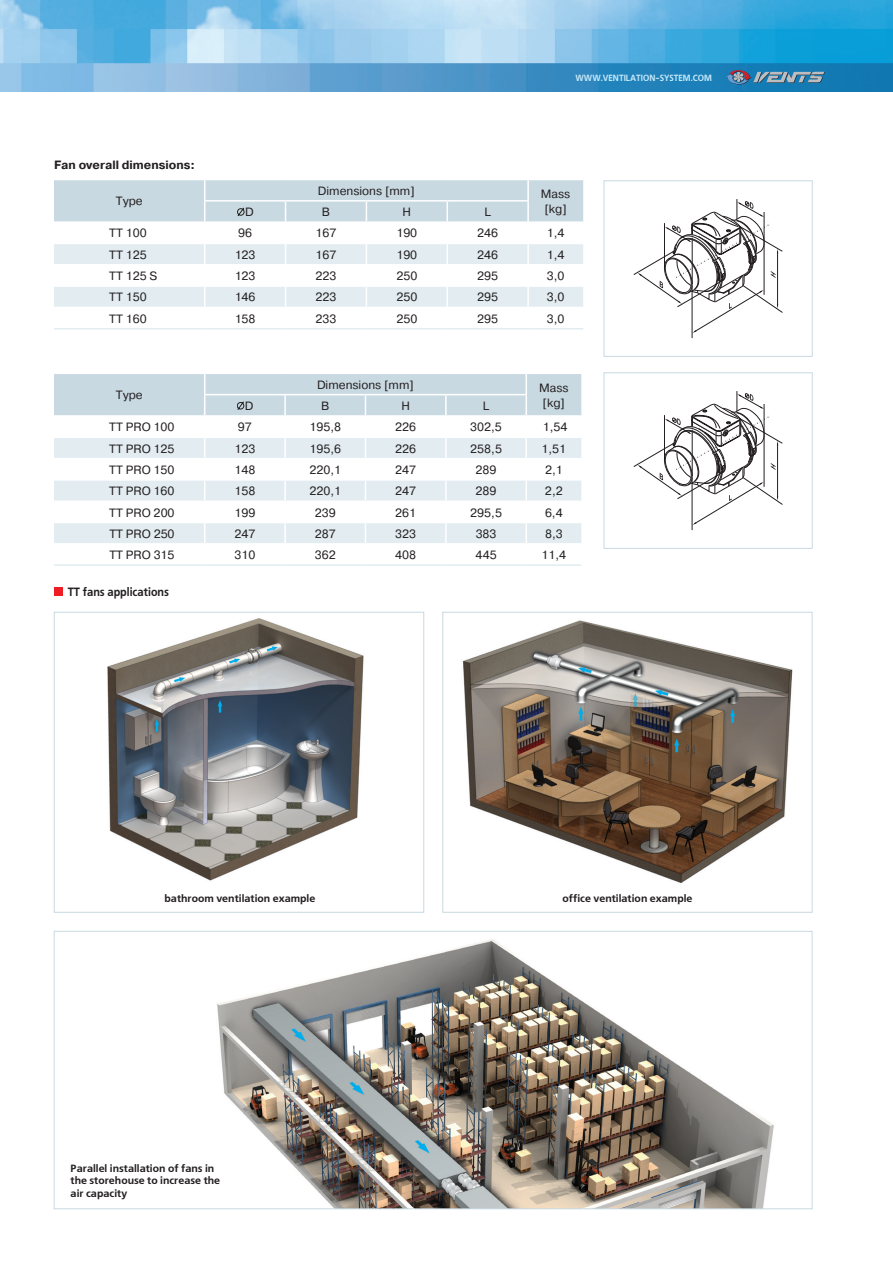
<style>
.page{position:relative;width:893px;height:1263px;background:#fff}
.page>*{position:absolute;margin:0;border:0;box-sizing:border-box;transform-origin:0 0}
.t1{font:12px "Pragmatica C";color:#231f20}
.t2{font:700 12px "Pragmatica C";color:#231f20}
.t3{font:700 12px "Free Set C";color:#231f20;scale:.9 1}
.t4{font:700 10.5px/12.6px "Free Set C";color:#231f20}
.t5{font:700 9px "Free Set C";color:#c6eafa;scale:.9 1}
</style>
<div class="page">
<img style="left:0;top:0;width:893px;height:91px">
<svg style="left:726px;top:70px;width:99px;height:14px"></svg>
<svg style="left:634px;top:199px;width:148px;height:139px"></svg>
<div style="left:604px;top:181px;width:208px;height:176px;border:1px solid #c9d9e2"></div>
<svg style="left:634px;top:391px;width:148px;height:139px"></svg>
<div style="left:604px;top:373px;width:208px;height:176px;border:1px solid #c9d9e2"></div>
<svg style="left:54px;top:180px;width:529px;height:149px"></svg>
<hr style="left:54px;top:564px;width:151px;height:2px;background:#e2ecf1">
<hr style="left:205px;top:564px;width:80px;height:2px;background:#e2ecf1">
<hr style="left:285px;top:564px;width:80px;height:2px;background:#e2ecf1">
<hr style="left:365px;top:564px;width:81px;height:2px;background:#e2ecf1">
<hr style="left:446px;top:564px;width:80px;height:2px;background:#e2ecf1">
<hr style="left:526px;top:564px;width:55px;height:2px;background:#e2ecf1">
<svg style="left:54px;top:374px;width:527px;height:169px"></svg>
<div style="left:54px;top:587px;width:9px;height:9px;background:#ee1d23"></div>
<img style="left:107px;top:618px;width:257px;height:263px">
<div style="left:54px;top:612px;width:370px;height:300px;border:1px solid #c9d9e2"></div>
<img style="left:462px;top:620px;width:331px;height:263px">
<div style="left:443px;top:612px;width:369px;height:300px;border:1px solid #c9d9e2"></div>
<img style="left:217px;top:939px;width:557px;height:268px">
<p class="t2" style="left:54px;top:159px;width:142px">Fan overall dimensions:</p>
<p class="t1" style="left:116px;top:195px;width:28px">Type</p>
<p class="t5" style="left:575px;top:73px;width:153px">WWW.VENTILATION-SYSTEM.COM</p>
<p class="t1" style="left:318px;top:184px;width:98px">Dimensions [mm]</p>
<p class="t1" style="left:541px;top:188px;width:31px">Mass</p>
<p class="t1" style="left:245px;top:206px;width:10px">D</p>
<p class="t1" style="left:322px;top:206px;width:10px">B</p>
<p class="t1" style="left:403px;top:206px;width:10px">H</p>
<p class="t1" style="left:544px;top:202px;width:24px">[kg]</p>
<p class="t1" style="left:484px;top:206px;width:8px">L</p>
<p class="t1" style="left:109px;top:227px;width:39px">ТТ 100</p>
<p class="t1" style="left:238px;top:227px;width:15px">96</p>
<p class="t1" style="left:316px;top:227px;width:22px">167</p>
<p class="t1" style="left:396px;top:227px;width:22px">190</p>
<p class="t1" style="left:477px;top:227px;width:23px">246</p>
<p class="t1" style="left:547px;top:227px;width:19px">1,4</p>
<p class="t1" style="left:109px;top:248px;width:39px">ТТ 125</p>
<p class="t1" style="left:235px;top:248px;width:22px">123</p>
<p class="t1" style="left:316px;top:248px;width:22px">167</p>
<p class="t1" style="left:396px;top:248px;width:22px">190</p>
<p class="t1" style="left:477px;top:248px;width:23px">246</p>
<p class="t1" style="left:547px;top:248px;width:19px">1,4</p>
<p class="t1" style="left:109px;top:270px;width:50px">ТТ 125 S</p>
<p class="t1" style="left:235px;top:270px;width:22px">123</p>
<p class="t1" style="left:315px;top:270px;width:22px">223</p>
<p class="t1" style="left:396px;top:270px;width:22px">250</p>
<p class="t1" style="left:477px;top:270px;width:22px">295</p>
<p class="t1" style="left:547px;top:270px;width:19px">3,0</p>
<p class="t1" style="left:109px;top:291px;width:39px">ТТ 150</p>
<p class="t1" style="left:235px;top:291px;width:22px">146</p>
<p class="t1" style="left:315px;top:291px;width:22px">223</p>
<p class="t1" style="left:396px;top:291px;width:22px">250</p>
<p class="t1" style="left:477px;top:291px;width:22px">295</p>
<p class="t1" style="left:547px;top:291px;width:19px">3,0</p>
<p class="t1" style="left:109px;top:312px;width:39px">ТТ 160</p>
<p class="t1" style="left:235px;top:312px;width:22px">158</p>
<p class="t1" style="left:315px;top:312px;width:22px">233</p>
<p class="t1" style="left:396px;top:312px;width:22px">250</p>
<p class="t1" style="left:477px;top:312px;width:22px">295</p>
<p class="t1" style="left:547px;top:312px;width:19px">3,0</p>
<p class="t1" style="left:116px;top:389px;width:28px">Type</p>
<p class="t1" style="left:317px;top:378px;width:98px">Dimensions [mm]</p>
<p class="t1" style="left:539px;top:382px;width:31px">Mass</p>
<p class="t1" style="left:245px;top:399px;width:10px">D</p>
<p class="t1" style="left:321px;top:399px;width:10px">B</p>
<p class="t1" style="left:401px;top:399px;width:10px">H</p>
<p class="t1" style="left:543px;top:396px;width:24px">[kg]</p>
<p class="t1" style="left:483px;top:399px;width:8px">L</p>
<p class="t1" style="left:109px;top:421px;width:67px">ТТ PRO 100</p>
<p class="t1" style="left:238px;top:421px;width:15px">97</p>
<p class="t1" style="left:309px;top:421px;width:33px">195,8</p>
<p class="t1" style="left:395px;top:421px;width:22px">226</p>
<p class="t1" style="left:470px;top:421px;width:33px">302,5</p>
<p class="t1" style="left:543px;top:421px;width:26px">1,54</p>
<p class="t1" style="left:109px;top:442px;width:67px">ТТ PRO 125</p>
<p class="t1" style="left:234px;top:442px;width:22px">123</p>
<p class="t1" style="left:310px;top:442px;width:33px">195,6</p>
<p class="t1" style="left:395px;top:442px;width:22px">226</p>
<p class="t1" style="left:470px;top:442px;width:33px">258,5</p>
<p class="t1" style="left:542px;top:442px;width:26px">1,51</p>
<p class="t1" style="left:109px;top:463px;width:67px">ТТ PRO 150</p>
<p class="t1" style="left:234px;top:463px;width:22px">148</p>
<p class="t1" style="left:309px;top:463px;width:33px">220,1</p>
<p class="t1" style="left:395px;top:463px;width:23px">247</p>
<p class="t1" style="left:476px;top:463px;width:22px">289</p>
<p class="t1" style="left:545px;top:463px;width:19px">2,1</p>
<p class="t1" style="left:109px;top:485px;width:67px">ТТ PRO 160</p>
<p class="t1" style="left:234px;top:485px;width:22px">158</p>
<p class="t1" style="left:309px;top:485px;width:33px">220,1</p>
<p class="t1" style="left:395px;top:485px;width:23px">247</p>
<p class="t1" style="left:476px;top:485px;width:22px">289</p>
<p class="t1" style="left:545px;top:485px;width:19px">2,2</p>
<p class="t1" style="left:109px;top:506px;width:67px">ТТ PRO 200</p>
<p class="t1" style="left:234px;top:506px;width:22px">199</p>
<p class="t1" style="left:315px;top:506px;width:22px">239</p>
<p class="t1" style="left:395px;top:506px;width:22px">261</p>
<p class="t1" style="left:470px;top:506px;width:33px">295,5</p>
<p class="t1" style="left:545px;top:506px;width:19px">6,4</p>
<p class="t1" style="left:109px;top:527px;width:67px">ТТ PRO 250</p>
<p class="t1" style="left:234px;top:527px;width:23px">247</p>
<p class="t1" style="left:315px;top:527px;width:22px">287</p>
<p class="t1" style="left:395px;top:527px;width:22px">323</p>
<p class="t1" style="left:476px;top:527px;width:22px">383</p>
<p class="t1" style="left:545px;top:527px;width:19px">8,3</p>
<p class="t1" style="left:109px;top:549px;width:67px">ТТ PRO 315</p>
<p class="t1" style="left:234px;top:549px;width:22px">310</p>
<p class="t1" style="left:315px;top:549px;width:22px">362</p>
<p class="t1" style="left:395px;top:549px;width:23px">408</p>
<p class="t1" style="left:476px;top:549px;width:23px">445</p>
<p class="t1" style="left:542px;top:549px;width:26px">11,4</p>
<p class="t3" style="left:68px;top:585px;width:114px">TT fans applications</p>
<p class="t4" style="left:165px;top:892px;width:152px">bathroom ventilation example</p>
<p class="t4" style="left:563px;top:892px;width:131px">office ventilation example</p>
<p class="t4" style="left:71px;top:1162px;width:151px">Parallel installation of fans in the storehouse to increase the air capacity</p>
</div>
